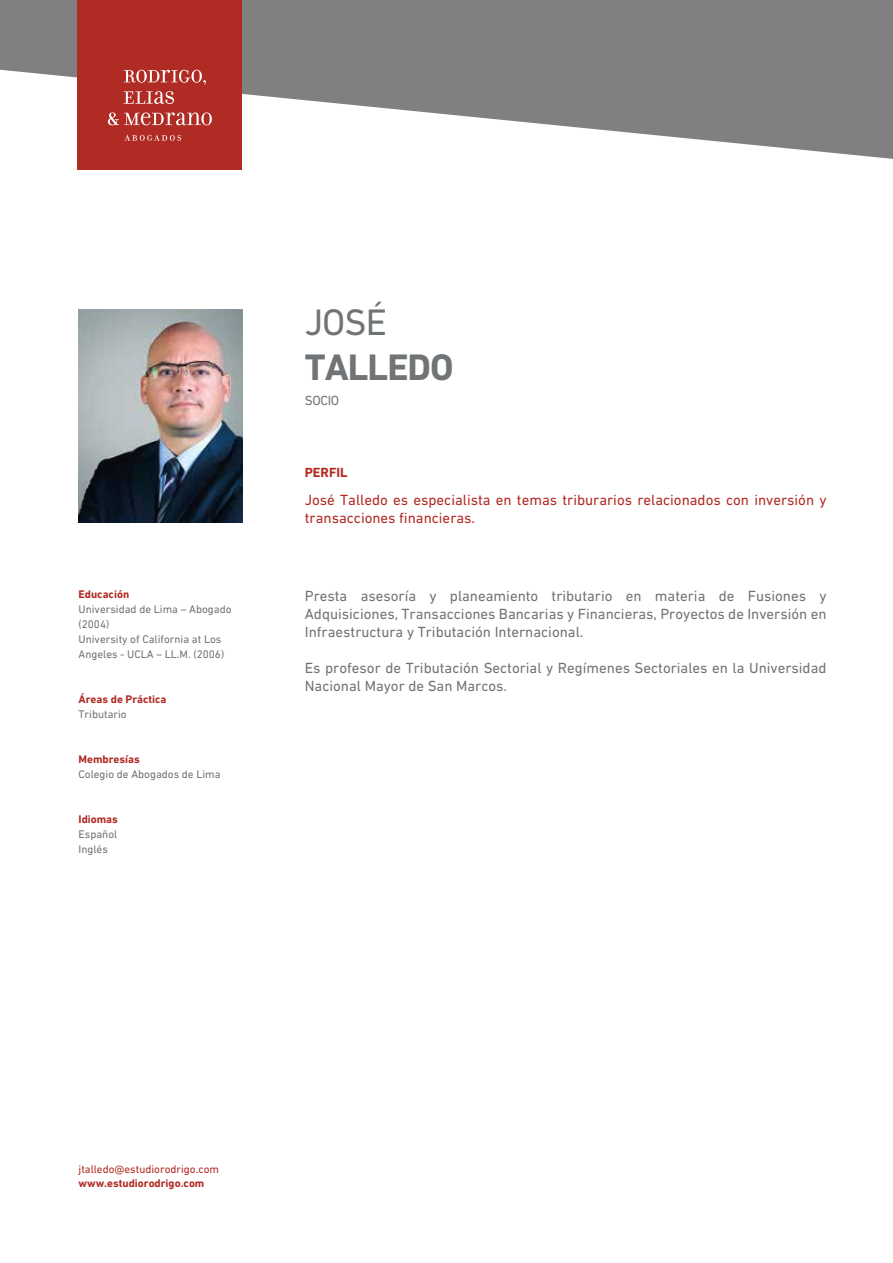
<style>
.page{position:relative;width:893px;height:1263px;background:#fff}
.page>*{position:absolute;margin:0;border:0;box-sizing:border-box;transform-origin:0 0}
.t1{font:700 37.5px "DIN Next LT Pro";letter-spacing:-.025em;color:#707476}
.t2{font:37.5px "DIN Next LT Pro";color:#707476}
.t3{font:15px/18px "DIN Next LT Pro";color:#707476;text-align:justify}
.t4{font:15px/18px "DIN Next LT Pro";color:#b12b25}
.t5{font:700 13.5px "DIN Next LT Pro";color:#b12b25}
.t6{font:13.5px "DIN Next LT Pro";letter-spacing:-.025em;color:#717577}
.t7{font:11.25px/15px "DIN Next LT Pro";color:#707476}
.t8{font:700 11.25px "DIN Next LT Pro";color:#b12b25}
.t9{font:11.25px "DIN Next LT Pro";color:#b12b25}
</style>
<div class="page">
<svg style="left:0;top:0;width:893px;height:159px;fill:#808081"></svg>
<img style="left:79px;top:309px;width:163px;height:214px">
<div style="left:77px;top:0;width:165px;height:169px;background:#b12b25"></div>
<svg style="left:124px;top:70px;width:82px;height:15px"></svg>
<svg style="left:124px;top:91px;width:50px;height:13px"></svg>
<svg style="left:108px;top:112px;width:104px;height:13px"></svg>
<svg style="left:124px;top:135px;width:57px;height:6px"></svg>
<p class="t8" style="left:79px;top:588px;width:52px">Educación</p>
<p class="t7" style="left:79px;top:602px;width:154px">Universidad de Lima – Abogado (2004)<br>University of California at Los<br>Angeles - UCLA – LL.M. (2006)</p>
<p class="t8" style="left:79px;top:693px;width:90px">Áreas de Práctica</p>
<p class="t7" style="left:79px;top:707px;width:50px">Tributario</p>
<p class="t8" style="left:79px;top:753px;width:63px">Membresías</p>
<p class="t7" style="left:79px;top:767px;width:144px">Colegio de Abogados de Lima</p>
<p class="t8" style="left:79px;top:813px;width:41px">Idiomas</p>
<p class="t7" style="left:79px;top:827px;width:40px">Español<br>Inglés</p>
<h1 class="t2" style="left:305px;top:301px;width:84px">JOSÉ</h1>
<h1 class="t1" style="left:305px;top:345px;width:151px">TALLEDO</h1>
<p class="t6" style="left:305px;top:392px;width:36px">SOCIO</p>
<p class="t5" style="left:305px;top:464px;width:44px">PERFIL</p>
<p class="t4" style="left:305px;top:490px;width:523px">José Talledo es especialista en temas triburarios relacionados con inversión y transacciones financieras.</p>
<p class="t3" style="left:305px;top:587px;width:523px">Presta asesoría y planeamiento tributario en materia de Fusiones y Adquisiciones, Transacciones Bancarias y Financieras, Proyectos de Inversión en Infraestructura y Tributación Internacional.</p>
<p class="t3" style="left:305px;top:659px;width:523px">Es profesor de Tributación Sectorial y Regímenes Sectoriales en la Universidad<br>Nacional Mayor de San Marcos.</p>
<p class="t9" style="left:79px;top:1163px;width:142px">jtalledo@estudiorodrigo.com</p>
<p class="t8" style="left:79px;top:1176px;width:127px">www.estudiorodrigo.com</p>
</div>
